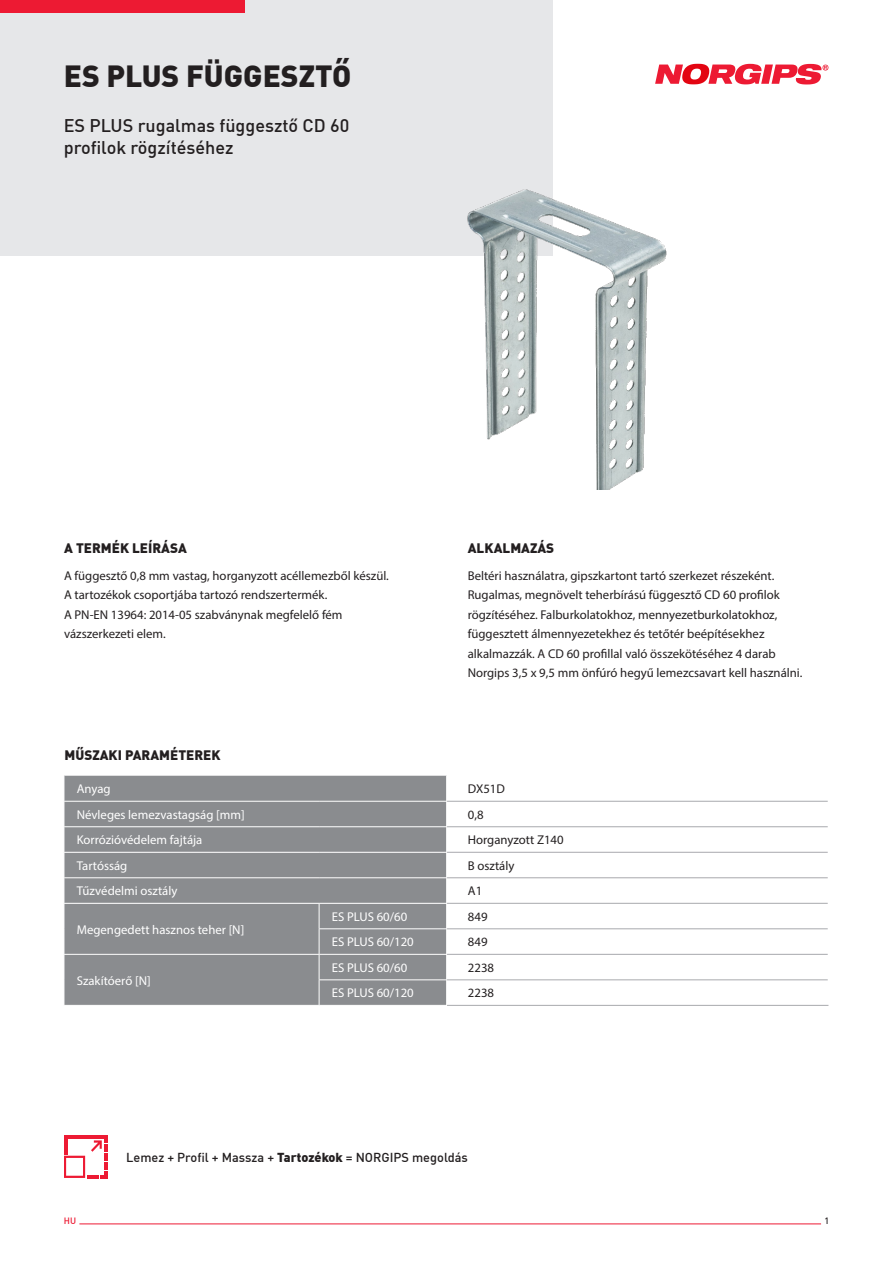
<style>
.page{position:relative;width:893px;height:1263px;background:#fff}
.page>*{position:absolute;margin:0;border:0;box-sizing:border-box;transform-origin:0 0}
.t1{font:900 30px "DIN Offc Pro";color:#231f20}
.t2{font:500 18px/22.5px "DIN Offc Pro";color:#231f20}
.header_2{font:900 13.5px "DIN Offc Pro";color:#231f20}
.txt{font:12.75px/19.5px "Myriad Pro";color:#231f20}
.t3{font:12.75px "Myriad Pro";color:#fff}
.t4{font:500 12.75px "DIN Offc Pro";color:#231f20}
.t5{font:500 9px "DIN Offc Pro";color:#ed1a33}
.t6{font:500 9px "DIN Offc Pro";color:#231f20}
.s1{font-weight:900}
</style>
<div class="page">
<div style="left:0;top:0;width:553px;height:255px;background:#e6e7e9"></div>
<div style="left:0;top:0;width:244px;height:13px;background:#ed1a33"></div>
<svg style="left:655px;top:64px;width:173px;height:20px"></svg>
<hr style="left:79px;top:1223px;width:742px;height:1px;background:#ed1a33">
<svg style="left:64px;top:1135px;width:43px;height:44px"></svg>
<svg style="left:64px;top:776px;width:383px;height:229px;background:#8e8f92"></svg>
<hr style="left:447px;top:801px;width:381px;height:1px;background:#a8a9ad">
<hr style="left:447px;top:826px;width:381px;height:1px;background:#a8a9ad">
<hr style="left:447px;top:852px;width:381px;height:1px;background:#a8a9ad">
<hr style="left:447px;top:877px;width:381px;height:1px;background:#a8a9ad">
<hr style="left:447px;top:903px;width:381px;height:1px;background:#a8a9ad">
<hr style="left:447px;top:928px;width:381px;height:1px;background:#a8a9ad">
<hr style="left:447px;top:954px;width:381px;height:1px;background:#a8a9ad">
<hr style="left:447px;top:979px;width:381px;height:1px;background:#a8a9ad">
<hr style="left:447px;top:1005px;width:381px;height:1px;background:#a8a9ad">
<img style="left:353px;top:189px;width:314px;height:300px">
<p class="t1" style="left:64px;top:52px;width:289px">ES PLUS FÜGGESZTŐ</p>
<p class="t2" style="left:64px;top:113px;width:287px">ES PLUS rugalmas függesztő CD 60 profilok rögzítéséhez</p>
<p class="header_2" style="left:64px;top:537px;width:124px">A TERMÉK LEÍRÁSA</p>
<p class="header_2" style="left:468px;top:537px;width:88px">ALKALMAZÁS</p>
<p class="txt" style="left:64px;top:565px;width:326px">A függesztő 0,8 mm vastag, horganyzott acéllemezből készül.<br>A tartozékok csoportjába tartozó rendszertermék.<br>A PN-EN 13964: 2014-05 szabványnak megfelelő fém vázszerkezeti elem.</p>
<p class="header_2" style="left:65px;top:744px;width:157px">MŰSZAKI PARAMÉTEREK</p>
<p class="txt" style="left:468px;top:565px;width:336px">Beltéri használatra, gipszkartont tartó szerkezet részeként.<br>Rugalmas, megnövelt teherbírású függesztő CD 60 profilok rögzítéséhez. Falburkolatokhoz, mennyezetburkolatokhoz, függesztett álmennyezetekhez és tetőtér beépítésekhez alkalmazzák. A CD 60 profillal való összekötéséhez 4 darab Norgips 3,5 x 9,5 mm önfúró hegyű lemezcsavart kell használni.</p>
<p class="t3" style="left:77px;top:781px;width:35px">Anyag</p>
<p class="txt" style="left:468px;top:779px;width:39px">DX51D</p>
<p class="t3" style="left:77px;top:807px;width:170px">Névleges lemezvastagság [mm]</p>
<p class="txt" style="left:468px;top:805px;width:17px">0,8</p>
<p class="t3" style="left:77px;top:832px;width:127px">Korrózióvédelem fajtája</p>
<p class="txt" style="left:468px;top:830px;width:97px">Horganyzott Z140</p>
<p class="t3" style="left:77px;top:858px;width:52px">Tartósság</p>
<p class="txt" style="left:468px;top:856px;width:48px">B osztály</p>
<p class="t3" style="left:77px;top:883px;width:102px">Tűzvédelmi osztály</p>
<p class="txt" style="left:468px;top:881px;width:16px">A1</p>
<p class="t3" style="left:77px;top:921px;width:169px">Megengedett hasznos teher [N]</p>
<p class="t3" style="left:332px;top:909px;width:77px">ES PLUS 60/60</p>
<p class="txt" style="left:468px;top:907px;width:21px">849</p>
<p class="t3" style="left:332px;top:934px;width:83px">ES PLUS 60/120</p>
<p class="txt" style="left:468px;top:932px;width:21px">849</p>
<p class="t3" style="left:77px;top:972px;width:75px">Szakítóerő [N]</p>
<p class="t3" style="left:332px;top:960px;width:77px">ES PLUS 60/60</p>
<p class="txt" style="left:468px;top:958px;width:28px">2238</p>
<p class="t3" style="left:332px;top:985px;width:83px">ES PLUS 60/120</p>
<p class="txt" style="left:468px;top:983px;width:28px">2238</p>
<p class="t4" style="left:126px;top:1147px;width:343px">Lemez + Profil + Massza + <span class="s1">Tartozékok</span> = NORGIPS megoldás</p>
<p class="t5" style="left:64px;top:1214px;width:14px">HU</p>
<p class="t6" style="left:824px;top:1214px;width:6px">1</p>
</div>
